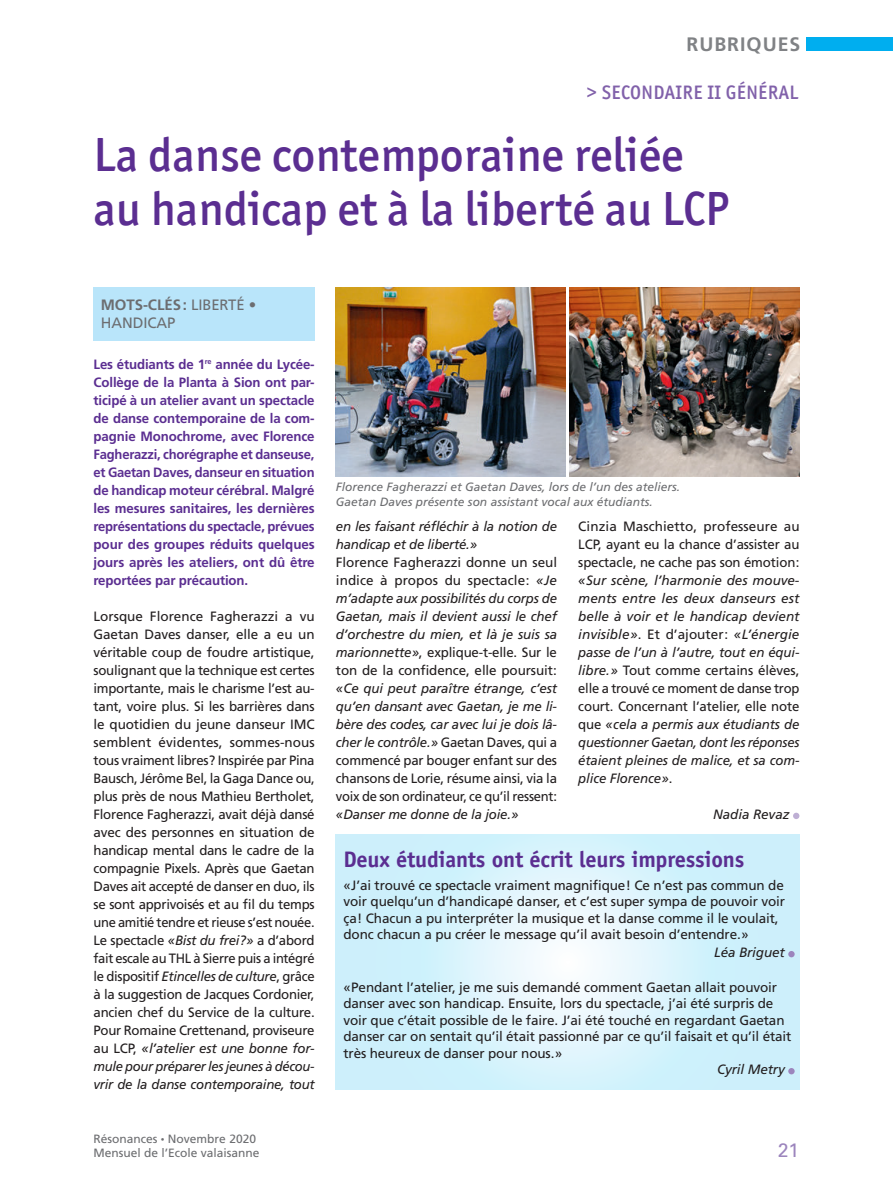
<style>
.page{position:relative;width:893px;height:1191px;background:#fff}
.page>*{position:absolute;margin:0;border:0;box-sizing:border-box;transform-origin:0 0}
.t1{font:500 48px/54px "Officina San ITC";color:#5b2e91}
.t2{font:700 22.5px "Officina Sans";letter-spacing:-.01em;color:#5b2e91}
.t3{font:500 19.5px "Officina San ITC";letter-spacing:.02em;color:#8161aa}
.t4{font:700 19.5px "Frutiger";letter-spacing:.05em;color:#808285}
.t5{font:19.5px "Univers LT Std";color:#9c85bd}
.t6{font:15px/18px "Frutiger";letter-spacing:-.005em;color:#6c6d70}
.t7{font:13.5px/18px "Frutiger";letter-spacing:-.01em;color:#231f20;text-align:justify}
.t8{font:italic 13.5px/18px "Frutiger";letter-spacing:-.015em;color:#231f20;text-align:justify}
.t9{font:700 13.5px/18px "Frutiger";letter-spacing:-.01em;color:#5b2e91;text-align:justify}
.t10{font:italic 12px/15px "Frutiger";color:#6c6d70}
.t11{font:12px/14.4px "Frutiger";color:#6c6d70}
.s1{font-weight:700}
.s2{font-style:italic}
.s3{font-size:7.5px}
.s4{font-style:normal}
</style>
<div class="page">
<div style="left:806px;top:37px;width:87px;height:14px;background:#00aeef"></div>
<div style="left:94px;top:287px;width:221px;height:53px;background:#b9e5fa"></div>
<div style="left:793px;top:812px;width:6px;height:7px;background:#beafd4;border-radius:50%"></div>
<img style="left:336px;top:287px;width:229px;height:190px">
<img style="left:570px;top:287px;width:229px;height:190px">
<svg style="left:336px;top:834px;width:463px;height:255px;background:#d6f2fc"></svg>
<div style="left:788px;top:951px;width:7px;height:6px;background:#9c85bd;border-radius:50%"></div>
<div style="left:788px;top:1068px;width:7px;height:6px;background:#9c85bd;border-radius:50%"></div>
<h3 class="t4" style="left:686px;top:33px;width:115px">RUBRIQUES</h3>
<h3 class="t3" style="left:587px;top:81px;width:213px">&gt; SECONDAIRE II GÉNÉRAL</h3>
<h1 class="t1" style="left:94px;top:128px;width:637px">La danse contemporaine reliée au handicap et à la liberté au LCP</h1>
<p class="t6" style="left:101px;top:295px;width:157px"><span class="s1">MOTS-CLÉS:</span> LIBERTÉ •<br>HANDICAP</p>
<p class="t9" style="left:94px;top:355px;width:223px">Les étudiants de 1<sup>re</sup> année du Lycée-Collège de la Planta à Sion ont par&shy;ticipé à un atelier avant un spectacle de danse contemporaine de la com&shy;pagnie Monochrome, avec Florence Fagherazzi, chorégraphe et danseuse, et Gaetan Daves, danseur en situation de handicap moteur cérébral. Malgré les mesures sanitaires, les dernières représentations du spectacle, prévues pour des groupes réduits quelques jours après les ateliers, ont dû être reportées par précaution.</p>
<p class="t7" style="left:94px;top:607px;width:223px">Lorsque Florence Fagherazzi a vu Gaetan Daves danser, elle a eu un véritable coup de foudre artistique, soulignant que la technique est certes importante, mais le charisme l’est au&shy;tant, voire plus. Si les barrières dans le quotidien du jeune danseur IMC semblent évidentes, sommes-nous tous vraiment libres? Inspirée par Pina Bausch, Jérôme Bel, la Gaga Dance ou, plus près de nous Mathieu Bertholet, Florence Fagherazzi, avait déjà dansé avec des personnes en situation de handicap mental dans le cadre de la compagnie Pixels. Après que Gaetan Daves ait accepté de danser en duo, ils se sont apprivoisés et au fil du temps une amitié tendre et rieuse s’est nouée.<br>Le spectacle <span class="s2">«Bist du frei?»</span> a d’abord fait escale au THL à Sierre puis a intégré le dispositif <span class="s2">Etincelles de culture</span>, grâce à la suggestion de Jacques Cordonier, ancien chef du Service de la culture.<br>Pour Romaine Crettenand, proviseure au LCP, <span class="s2">«l’atelier est une bonne for&shy;mule pour préparer les jeunes à décou&shy;vrir de la danse contemporaine, tout</span></p>
<p class="t11" style="left:94px;top:1131px;width:168px">Résonances <span class="s3">•</span> Novembre 2020<br>Mensuel de l’Ecole valaisanne</p>
<p class="t10" style="left:336px;top:479px;width:346px">Florence Fagherazzi et Gaetan Daves, lors de l’un des ateliers.<br>Gaetan Daves présente son assistant vocal aux étudiants.</p>
<p class="t8" style="left:336px;top:517px;width:223px">en les faisant réfléchir à la notion de handicap et de liberté.»</p>
<p class="t8" style="left:336px;top:553px;width:223px"><span class="s4">Florence Fagherazzi donne un seul indice à propos du spectacle:</span> «Je m’adapte aux possibilités du corps de Gaetan, mais il devient aussi le chef d’orchestre du mien, et là je suis sa marionnette»<span class="s4">, explique-t-elle. Sur le ton de la confidence, elle poursuit:</span></p>
<p class="t7" style="left:336px;top:679px;width:223px"><span class="s2">«Ce qui peut paraître étrange, c’est qu’en dansant avec Gaetan, je me li&shy;bère des codes, car avec lui je dois lâ&shy;cher le contrôle.»</span> Gaetan Daves, qui a commencé par bouger enfant sur des chansons de Lorie, résume ainsi, via la voix de son ordinateur, ce qu’il ressent:</p>
<p class="t8" style="left:336px;top:805px;width:184px">«Danser me donne de la joie.»</p>
<p class="t7" style="left:578px;top:517px;width:223px">Cinzia Maschietto, professeure au LCP, ayant eu la chance d’assister au spectacle, ne cache pas son émotion:</p>
<p class="t8" style="left:578px;top:571px;width:223px">«Sur scène, l’harmonie des mouve&shy;ments entre les deux danseurs est belle à voir et le handicap devient invisible»<span class="s4">. Et d’ajouter:</span> «L’énergie passe de l’un à l’autre, tout en équi&shy;libre.» <span class="s4">Tout comme certains élèves, elle a trouvé ce moment de danse trop court. Concernant l’atelier, elle note que</span> «cela a permis aux étudiants de questionner Gaetan, dont les réponses étaient pleines de malice, et sa com&shy;plice Florence»<span class="s4">.</span></p>
<p class="t8" style="left:713px;top:805px;width:78px">Nadia Revaz</p>
<h2 class="t2" style="left:343px;top:845px;width:402px">Deux étudiants ont écrit leurs impressions</h2>
<p class="t7" style="left:343px;top:876px;width:443px;line-height:16.5px;text-align:left">«J’ai trouvé ce spectacle vraiment magnifique! Ce n’est pas commun de voir quelqu’un d’handicapé danser, et c’est super sympa de pouvoir voir ça! Chacun a pu interpréter la musique et la danse comme il le voulait, donc chacun a pu créer le message qu’il avait besoin d’entendre.»</p>
<p class="t8" style="left:714px;top:943px;width:72px">Léa Briguet</p>
<p class="t7" style="left:343px;top:978px;width:449px;line-height:16.5px;text-align:left">«Pendant l’atelier, je me suis demandé comment Gaetan allait pouvoir danser avec son handicap. Ensuite, lors du spectacle, j’ai été surpris de voir que c’était possible de le faire. J’ai été touché en regardant Gaetan danser car on sentait qu’il était passionné par ce qu’il faisait et qu’il était très heureux de danser pour nous.»</p>
<p class="t8" style="left:717px;top:1060px;width:69px">Cyril Metry</p>
<h3 class="t5" style="left:778px;top:1138px;width:23px">21</h3>
</div>
